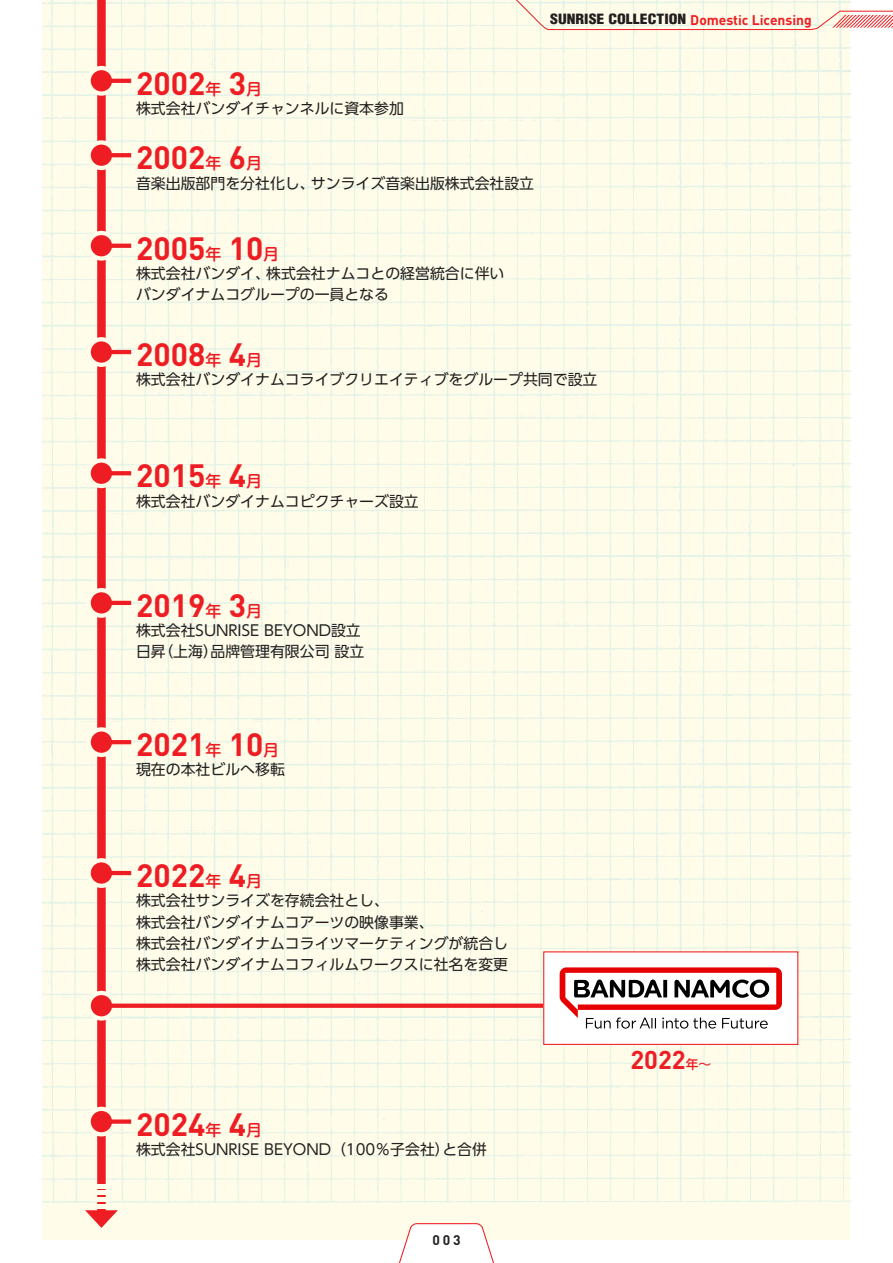
<style>
.page{position:relative;width:893px;height:1263px;background:#fff}
.page>*{position:absolute;margin:0;border:0;box-sizing:border-box;transform-origin:0 0}
.t1{font:700 31.95px "DINOT";color:#ee1d23}
.t2{font:700 25.5px "DINOT";color:#ee1d23}
.t3{font:14.85px/21.3px "UD Shin Go Pro";color:#231f20}
.t4{font:900 condensed 13.8px "Helvetica LT Std";color:#231f20;scale:1.14 1}
.t5{font:700 13.8px "DINOT";color:#231f20}
.s1{font-family:"DINOT";font-weight:700;font-stretch:normal;color:#ee1d23}
.s2{font-family:"UD Shin M Go Pro";font-weight:500;font-size:15.9px}
.s3{font-family:"UD Shin M Go Pro";font-weight:500;font-size:12.75px}
</style>
<div class="page">
<svg style="left:394px;top:1222px;width:105px;height:41px"></svg>
<svg style="left:500px;top:0;width:393px;height:30px;background:#faeedf"></svg>
<div style="left:97px;top:0;width:9px;height:1217px;background:#ee1d23"></div>
<svg style="left:85px;top:1210px;width:33px;height:18px"></svg>
<div style="left:94px;top:1197px;width:15px;height:5px;background:#fffde9"></div>
<hr style="left:94px;top:1204px;width:15px;height:4px;background:#fffde9">
<hr style="left:94px;top:1191px;width:15px;height:4px;background:#fffde9">
<hr style="left:94px;top:1184px;width:15px;height:4px;background:#fffde9">
<svg style="left:89px;top:68px;width:25px;height:26px"></svg>
<div style="left:87px;top:66px;width:29px;height:30px;border:4px solid #fffde9;border-radius:50%"></div>
<svg style="left:106px;top:79px;width:25px;height:4px"></svg>
<svg style="left:89px;top:142px;width:25px;height:26px"></svg>
<div style="left:87px;top:140px;width:29px;height:30px;border:4px solid #fffde9;border-radius:50%"></div>
<svg style="left:106px;top:153px;width:25px;height:4px"></svg>
<svg style="left:89px;top:233px;width:25px;height:25px"></svg>
<div style="left:87px;top:231px;width:29px;height:30px;border:4px solid #fffde9;border-radius:50%"></div>
<svg style="left:106px;top:244px;width:25px;height:4px"></svg>
<svg style="left:89px;top:339px;width:25px;height:26px"></svg>
<div style="left:87px;top:337px;width:29px;height:30px;border:4px solid #fffde9;border-radius:50%"></div>
<hr style="left:106px;top:350px;width:25px;height:4px;background:#ee1d23">
<svg style="left:89px;top:460px;width:25px;height:26px"></svg>
<div style="left:87px;top:458px;width:29px;height:30px;border:4px solid #fffde9;border-radius:50%"></div>
<svg style="left:106px;top:471px;width:25px;height:4px"></svg>
<svg style="left:89px;top:590px;width:25px;height:26px"></svg>
<div style="left:87px;top:588px;width:29px;height:30px;border:4px solid #fffde9;border-radius:50%"></div>
<hr style="left:106px;top:601px;width:25px;height:4px;background:#ee1d23">
<svg style="left:89px;top:729px;width:25px;height:26px"></svg>
<div style="left:87px;top:727px;width:29px;height:30px;border:4px solid #fffde9;border-radius:50%"></div>
<hr style="left:106px;top:740px;width:25px;height:4px;background:#ee1d23">
<svg style="left:89px;top:860px;width:25px;height:26px"></svg>
<div style="left:87px;top:858px;width:29px;height:30px;border:4px solid #fffde9;border-radius:50%"></div>
<hr style="left:106px;top:871px;width:25px;height:4px;background:#ee1d23">
<div style="left:89px;top:1109px;width:25px;height:25px;background:#ee1d23;border-radius:50%"></div>
<div style="left:87px;top:1107px;width:29px;height:29px;border:4px solid #fffde9;border-radius:50%"></div>
<div style="left:106px;top:1119px;width:25px;height:5px;background:#ee1d23"></div>
<div style="left:89px;top:993px;width:25px;height:25px;background:#ee1d23;border-radius:50%"></div>
<div style="left:87px;top:991px;width:29px;height:29px;border:4px solid #fffde9;border-radius:50%"></div>
<div style="left:106px;top:1003px;width:447px;height:5px;background:#ee1d23"></div>
<div style="left:544px;top:952px;width:254px;height:92px;background:#fff"></div>
<svg style="left:560px;top:967px;width:222px;height:61px"></svg>
<div style="left:543px;top:951px;width:255px;height:94px;border:1px solid #ee1d23"></div>
<p class="t4" style="left:550px;top:10px;width:231px">SUNRISE COLLECTION <span class="s1">Domestic Licensing</span></p>
<h1 class="t1" style="left:136px;top:62px;width:127px">2002<span class="s2">年</span> 3<span class="s2">月</span></h1>
<p class="t3" style="left:136px;top:97px;width:269px">株式会社バンダイチャンネルに資本参加</p>
<h1 class="t1" style="left:136px;top:137px;width:127px">2002<span class="s2">年</span> 6<span class="s2">月</span></h1>
<p class="t3" style="left:136px;top:172px;width:400px">音楽出版部門を分社化し、サンライズ音楽出版株式会社設立</p>
<h1 class="t1" style="left:136px;top:227px;width:145px">2005<span class="s2">年</span> 10<span class="s2">月</span></h1>
<p class="t3" style="left:136px;top:262px;width:370px">株式会社バンダイ、株式会社ナムコとの経営統合に伴いバンダイナムコグループの一員となる</p>
<h1 class="t1" style="left:136px;top:334px;width:127px">2008<span class="s2">年</span> 4<span class="s2">月</span></h1>
<p class="t3" style="left:136px;top:369px;width:463px">株式会社バンダイナムコライブクリエイティブをグループ共同で設立</p>
<h1 class="t1" style="left:136px;top:455px;width:127px">2015<span class="s2">年</span> 4<span class="s2">月</span></h1>
<p class="t3" style="left:136px;top:490px;width:284px">株式会社バンダイナムコピクチャーズ設立</p>
<h1 class="t1" style="left:136px;top:584px;width:127px">2019<span class="s2">年</span> 3<span class="s2">月</span></h1>
<p class="t3" style="left:136px;top:619px;width:230px">株式会社SUNRISE BEYOND設立日昇（上海）品牌管理有限公司 設立</p>
<h1 class="t1" style="left:136px;top:724px;width:145px">2021<span class="s2">年</span> 10<span class="s2">月</span></h1>
<p class="t3" style="left:136px;top:759px;width:150px">現在の本社ビルへ移転</p>
<h1 class="t1" style="left:136px;top:855px;width:127px">2022<span class="s2">年</span> 4<span class="s2">月</span></h1>
<p class="t3" style="left:136px;top:889px;width:374px">株式会社サンライズを存続会社とし、<br>株式会社バンダイナムコアーツの映像事業、<br>株式会社バンダイナムコライツマーケティングが統合し株式会社バンダイナムコフィルムワークスに社名を変更</p>
<h1 class="t1" style="left:136px;top:1103px;width:127px">2024<span class="s2">年</span> 4<span class="s2">月</span></h1>
<p class="t3" style="left:136px;top:1138px;width:352px">株式会社SUNRISE BEYOND（100％子会社）と合併</p>
<p class="t5" style="left:432px;top:1231px;width:30px">003</p>
<h2 class="t2" style="left:630px;top:1043px;width:82px">2022<span class="s3">年～</span></h2>
</div>
